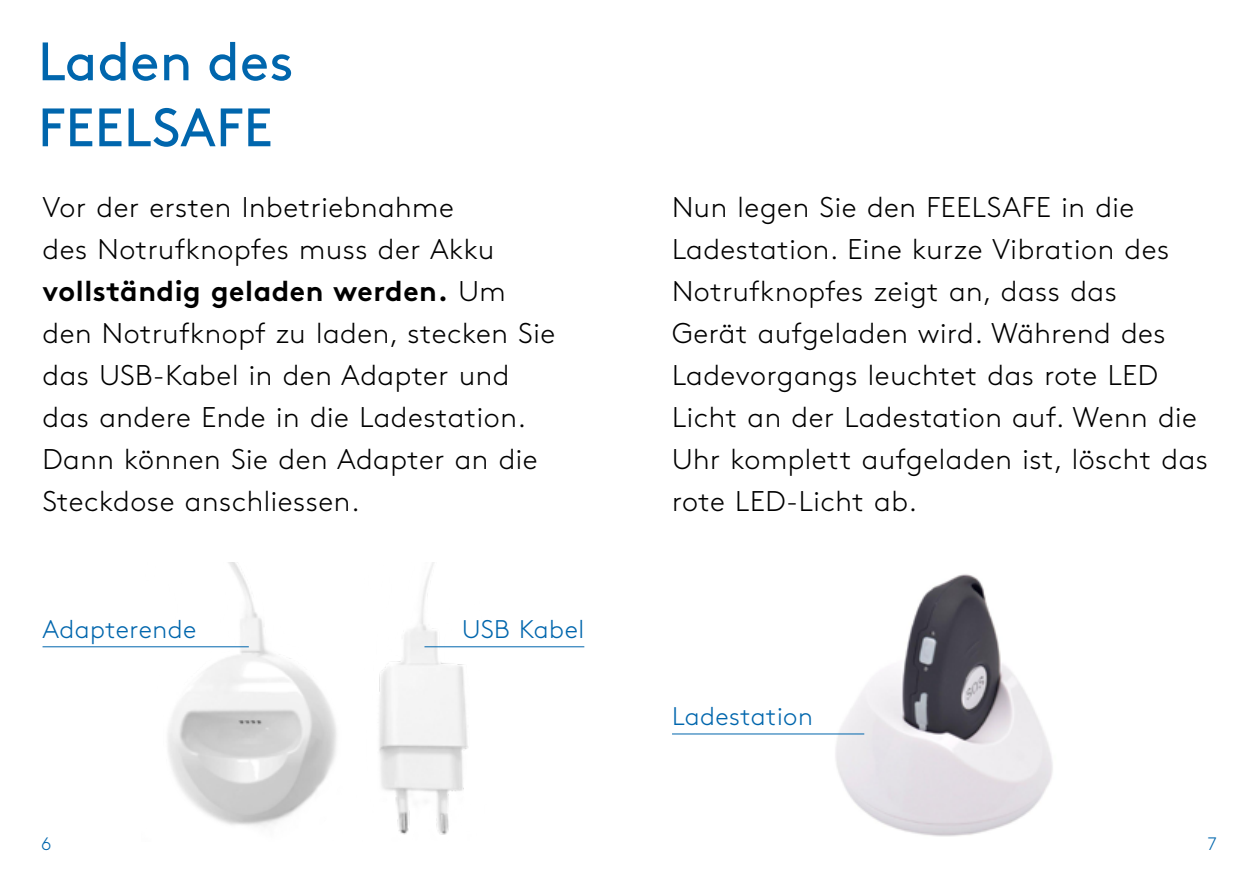
<style>
.page{position:relative;width:1259px;height:893px;background:#fff}
.page>*{position:absolute;margin:0;border:0;box-sizing:border-box;transform-origin:0 0}
.t1{font:54px/66px "Brown Pro";color:#0066ad}
.t2{font:300 28.5px/42px "Brown Pro";letter-spacing:.02em;color:#000}
.t3{font:300 25.5px "Brown Pro";letter-spacing:.02em;color:#0066ad}
.t4{font:300 18px "Brown Pro";color:#0066ad}
.s1{font-weight:700}
</style>
<div class="page">
<img style="left:141px;top:562px;width:347px;height:273px">
<img style="left:824px;top:574px;width:229px;height:263px">
<hr style="left:43px;top:646px;width:206px;height:1px;background:#0066ad">
<hr style="left:672px;top:733px;width:192px;height:1px;background:#0066ad">
<hr style="left:424px;top:646px;width:160px;height:1px;background:#0066ad">
<h1 class="t1" style="left:38px;top:24px;width:257px">Laden des<br>FEELSAFE</h1>
<p class="t2" style="left:43px;top:184px;width:514px">Vor der ersten Inbetriebnahme<br>des Notrufknopfes muss der Akku <span class="s1">vollständig geladen werden.</span> Um den Notrufknopf zu laden, stecken Sie das USB-Kabel in den Adapter und das andere Ende in die Ladestation.<br>Dann können Sie den Adapter an die<br>Steckdose anschliessen.</p>
<p class="t2" style="left:672px;top:184px;width:537px">Nun legen Sie den FEELSAFE in die Ladestation. Eine kurze Vibration des Notrufknopfes zeigt an, dass das<br>Gerät aufgeladen wird. Während des Ladevorgangs leuchtet das rote LED Licht an der Ladestation auf. Wenn die Uhr komplett aufgeladen ist, löscht das rote LED-Licht ab.</p>
<p class="t3" style="left:43px;top:610px;width:155px">Adapterende</p>
<p class="t3" style="left:462px;top:610px;width:124px">USB Kabel</p>
<p class="t3" style="left:672px;top:697px;width:142px">Ladestation</p>
<p class="t4" style="left:41px;top:831px;width:12px">6</p>
<p class="t4" style="left:1207px;top:831px;width:11px">7</p>
</div>
